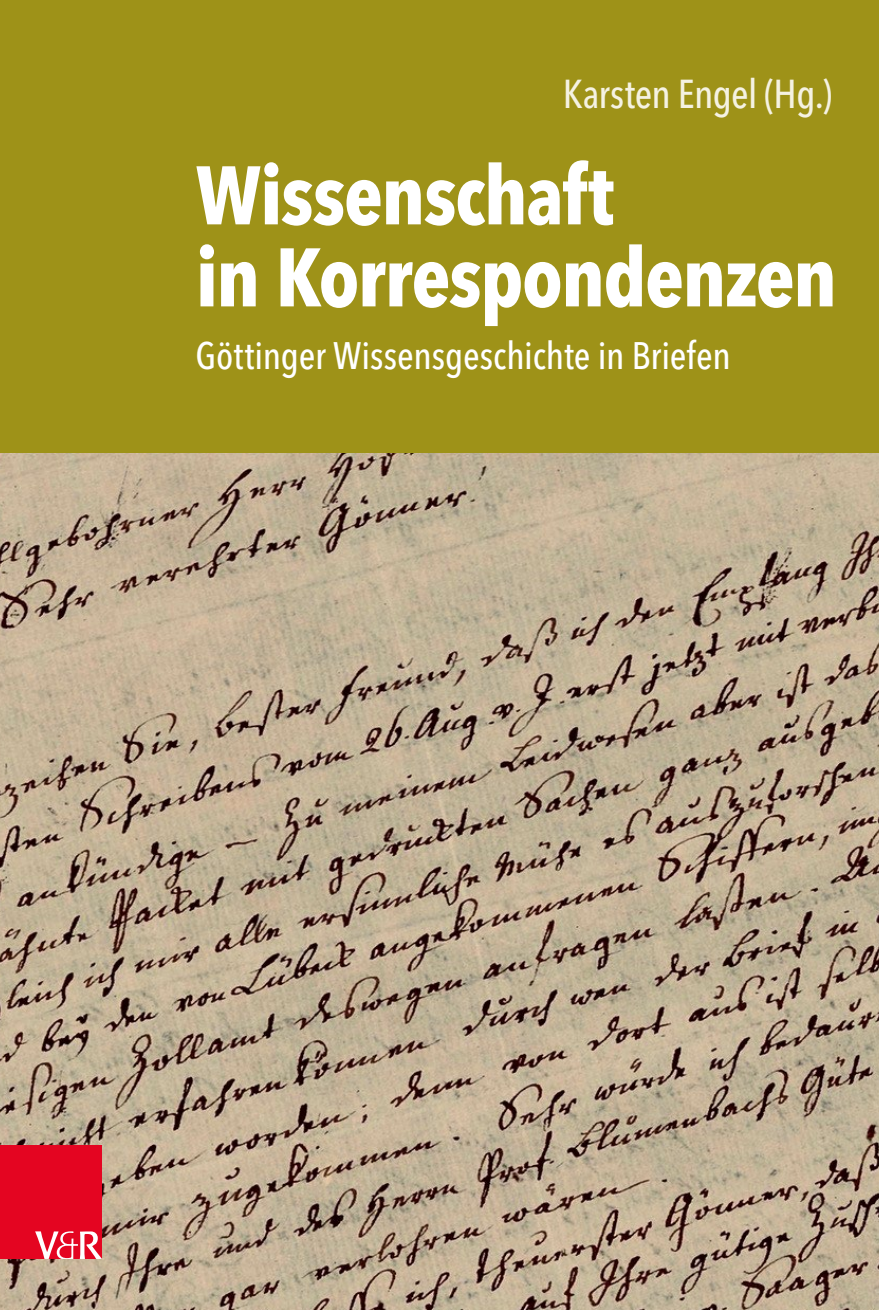
<style>
.page{position:relative;width:879px;height:1310px;background:#fff}
.page>*{position:absolute;margin:0;border:0;box-sizing:border-box;transform-origin:0 0}
.U1-Titel{font:700 condensed 82px/82px "Avenir Next LT Pro";letter-spacing:-.02em;color:#fff}
.U1-Autor{font:500 condensed 40px "Avenir Next LT Pro";letter-spacing:-.015em;color:#f5f2e2}
.U1-Untertitel{font:500 condensed 38px "Avenir Next LT Pro";letter-spacing:-.005em;color:#fff}
</style>
<div class="page">
<div style="left:0;top:0;width:879px;height:454px;background:#9e9218"></div>
<img style="left:0;top:454px;width:879px;height:856px">
<div style="left:0;top:1145px;width:102px;height:114px;background:#e40521"></div>
<svg style="left:35px;top:1231px;width:67px;height:28px"></svg>
<p class="U1-Autor" style="left:563px;top:70px;width:270px">Karsten Engel (Hg.)</p>
<p class="U1-Titel" style="left:196px;top:154px;width:643px">Wissenschaft<br>in Korrespondenzen</p>
<p class="U1-Untertitel" style="left:196px;top:333px;width:536px">Göttinger Wissensgeschichte in Briefen</p>
</div>
